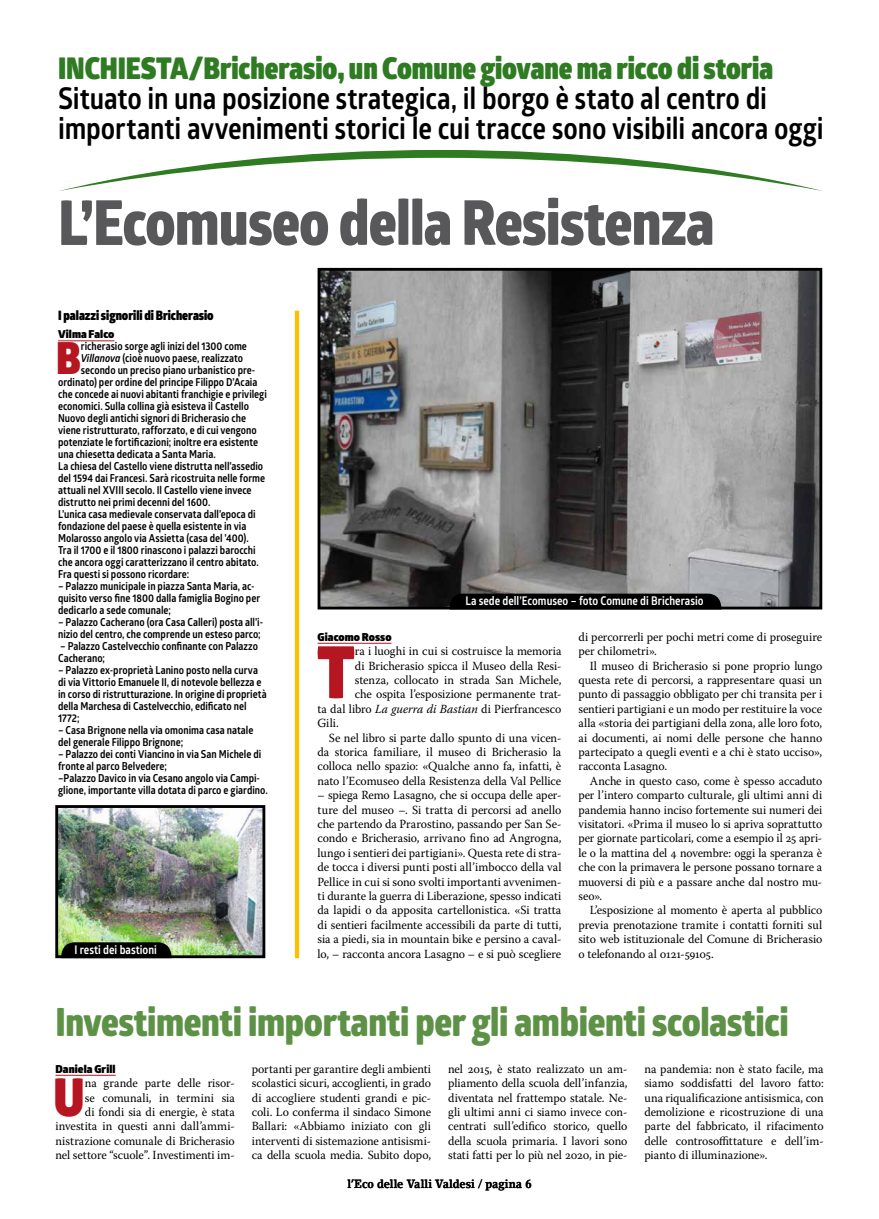
<style>
.page{position:relative;width:879px;height:1219px;background:#fff}
.page>*{position:absolute;margin:0;border:0;box-sizing:border-box;transform-origin:0 0}
.t1{font:900 72.4px "Glober";color:#b51621;scale:.88 1}
.t2{font:800 62px "Glober";letter-spacing:-.015em;color:#58585a;scale:.88 1}
.t3{font:900 52.4px "Glober";color:#b51621;scale:.88 1}
.t4{font:900 44.3px "Glober";color:#b51621;scale:.88 1}
.t5{font:800 39px "Glober";letter-spacing:-.01em;color:#5d9145;scale:.88 1}
.t6{font:700 30px/30px "Glober";letter-spacing:-.005em;color:#000;scale:.88 1}
.t7{font:900 30px "Glober";color:#2e7b22;scale:.88 1}
.t8{font:900 13px "Glober";color:#000;scale:.88 1}
.t9{font:12.4px/14.4px "Warnock Pro";letter-spacing:-.005em;color:#000;text-align:justify;scale:.96 1}
.t10{font:12.4px/14.4px "Warnock Pro";letter-spacing:-.005em;color:#000;text-align:justify;scale:.95 1}
.t11{font:700 12px "Glober";color:#fff;scale:.88 1}
.t12{font:700 12px "Lino Letter Std";letter-spacing:-.005em;color:#000;scale:.88 1}
.t13{font:700 11px/12px "Glober";color:#000;scale:.88 1}
.t14{font:900 11px "Glober";letter-spacing:.01em;color:#000}
.s1{font-style:italic}
</style>
<div class="page">
<svg style="left:59px;top:150px;width:764px;height:41px"></svg>
<img style="left:321px;top:272px;width:497px;height:333px">
<div style="left:317px;top:268px;width:505px;height:341px;border:3px solid #000"></div>
<div style="left:448px;top:594px;width:274px;height:15px;background:#000"></div>
<hr style="left:317px;top:643px;width:74px;height:1px;background:#b51621">
<hr style="left:58px;top:341px;width:56px;height:1px;background:#b51621">
<hr style="left:295px;top:311px;width:4px;height:647px;background:#fcc000">
<img style="left:59px;top:809px;width:202px;height:145px">
<div style="left:55px;top:805px;width:210px;height:153px;border:3px solid #000"></div>
<hr style="left:55px;top:1075px;width:61px;height:1px;background:#b51621">
<svg style="left:60px;top:942px;width:113px;height:16px;background:#0e120b"></svg>
<h3 class="t7" style="left:58px;top:45px;width:814px">INCHIESTA/Bricherasio, un Comune giovane ma ricco di storia</h3>
<h3 class="t6" style="left:58px;top:83px;width:871px">Situato in una posizione strategica, il borgo è stato al centro di importanti avvenimenti storici le cui tracce sono visibili ancora oggi</h3>
<h2 class="t2" style="left:58px;top:176px;width:747px">L’Ecomuseo della Resistenza</h2>
<p class="t8" style="left:58px;top:306px;width:178px">I palazzi signorili di Bricherasio</p>
<p class="t14" style="left:58px;top:326px;width:58px">Vilma Falco</p>
<h3 class="t4" style="left:56px;top:324px;width:30px">B</h3>
<p class="t13" style="left:81px;top:340px;width:190px">richerasio sorge agli inizi del 1300 come</p>
<p class="t13" style="left:81px;top:352px;width:186px"><span class="s1">Villanova</span> (cioè nuovo paese, realizzato</p>
<p class="t13" style="left:81px;top:364px;width:200px">secondo un preciso piano urbanistico pre-</p>
<p class="t13" style="left:58px;top:376px;width:228px">ordinato) per ordine del principe Filippo D’Acaia</p>
<p class="t13" style="left:58px;top:388px;width:239px">che concede ai nuovi abitanti franchigie e privilegi</p>
<p class="t13" style="left:58px;top:400px;width:218px">economici. Sulla collina già esisteva il Castello</p>
<p class="t13" style="left:58px;top:412px;width:215px">Nuovo degli antichi signori di Bricherasio che</p>
<p class="t13" style="left:58px;top:424px;width:227px">viene ristrutturato, rafforzato, e di cui vengono</p>
<p class="t13" style="left:58px;top:436px;width:229px">potenziate le fortificazioni; inoltre era esistente</p>
<p class="t13" style="left:58px;top:448px;width:181px">una chiesetta dedicata a Santa Maria.</p>
<p class="t13" style="left:58px;top:460px;width:235px">La chiesa del Castello viene distrutta nell’assedio</p>
<p class="t13" style="left:58px;top:472px;width:237px">del 1594 dai Francesi. Sarà ricostruita nelle forme</p>
<p class="t13" style="left:58px;top:484px;width:221px">attuali nel XVIII secolo. Il Castello viene invece</p>
<p class="t13" style="left:58px;top:496px;width:174px">distrutto nei primi decenni del 1600.</p>
<p class="t13" style="left:58px;top:508px;width:226px">L’unica casa medievale conservata dall’epoca di</p>
<p class="t13" style="left:58px;top:520px;width:215px">fondazione del paese è quella esistente in via</p>
<p class="t13" style="left:58px;top:532px;width:218px">Molarosso angolo via Assietta (casa del ’400).</p>
<p class="t13" style="left:58px;top:544px;width:226px">Tra il 1700 e il 1800 rinascono i palazzi barocchi</p>
<p class="t13" style="left:58px;top:556px;width:230px">che ancora oggi caratterizzano il centro abitato.</p>
<p class="t13" style="left:58px;top:568px;width:151px">Fra questi si possono ricordare:</p>
<p class="t13" style="left:58px;top:580px;width:231px">– Palazzo municipale in piazza Santa Maria, ac&shy;quisito verso fine 1800 dalla famiglia Bogino per dedicarlo a sede comunale;</p>
<p class="t13" style="left:58px;top:616px;width:235px">– Palazzo Cacherano (ora Casa Calleri) posta all’i&shy;nizio del centro, che comprende un esteso parco;</p>
<p class="t13" style="left:58px;top:640px;width:229px">– Palazzo Castelvecchio confinante con Palazzo<br>Cacherano;</p>
<p class="t13" style="left:58px;top:664px;width:238px">– Palazzo ex-proprietà Lanino posto nella curva di via Vittorio Emanuele II, di notevole bellezza e in corso di ristrutturazione. In origine di proprietà della Marchesa di Castelvecchio, edificato nel 1772;</p>
<p class="t13" style="left:58px;top:724px;width:223px">– Casa Brignone nella via omonima casa natale del generale Filippo Brignone;</p>
<p class="t13" style="left:58px;top:748px;width:240px">– Palazzo dei conti Viancino in via San Michele di fronte al parco Belvedere;<br>–Palazzo Davico in via Cesano angolo via Campi&shy;glione, importante villa dotata di parco e giardino.</p>
<p class="t11" style="left:75px;top:941px;width:95px">I resti dei bastioni</p>
<p class="t11" style="left:465px;top:593px;width:272px">La sede dell’Ecomuseo – foto Comune di Bricherasio</p>
<p class="t14" style="left:317px;top:628px;width:75px">Giacomo Rosso</p>
<h1 class="t1" style="left:317px;top:617px;width:44px">T</h1>
<p class="t9" style="left:355px;top:644px;width:217px">ra i luoghi in cui si costruisce la memoria</p>
<p class="t9" style="left:355px;top:658px;width:217px">di Bricherasio spicca il Museo della Resi-</p>
<p class="t9" style="left:355px;top:673px;width:217px">stenza, collocato in strada San Michele,</p>
<p class="t9" style="left:355px;top:687px;width:217px">che ospita l’esposizione permanente trat-</p>
<p class="t9" style="left:317px;top:701px;width:255px">ta dal libro <span class="s1">La guerra di Bastian</span> di Pierfrancesco</p>
<p class="t9" style="left:317px;top:716px;width:24px">Gili.</p>
<p class="t9" style="left:329px;top:730px;width:244px">Se nel libro si parte dallo spunto di una vicen-</p>
<p class="t9" style="left:317px;top:745px;width:255px">da storica familiare, il museo di Bricherasio la</p>
<p class="t9" style="left:317px;top:759px;width:255px">colloca nello spazio: «Qualche anno fa, infatti, è</p>
<p class="t9" style="left:317px;top:773px;width:255px">nato l’Ecomuseo della Resistenza della Val Pellice</p>
<p class="t9" style="left:317px;top:788px;width:255px">– spiega Remo Lasagno, che si occupa delle aper&shy;ture del museo –. Si tratta di percorsi ad anello che partendo da Prarostino, passando per San Se&shy;condo e Bricherasio, arrivano fino ad Angrogna, lungo i sentieri dei partigiani». Questa rete di stra&shy;de tocca i diversi punti posti all’imbocco della val Pellice in cui si sono svolti importanti avvenimen&shy;ti durante la guerra di Liberazione, spesso indicati da lapidi o da apposita cartellonistica. «Si tratta di sentieri facilmente accessibili da parte di tutti, sia a piedi, sia in mountain bike e persino a caval&shy;lo, – racconta ancora Lasagno – e si può scegliere</p>
<p class="t9" style="left:578px;top:629px;width:255px">di percorrerli per pochi metri come di proseguire per chilometri».</p>
<p class="t9" style="left:578px;top:658px;width:255px;text-indent:11px">Il museo di Bricherasio si pone proprio lungo questa rete di percorsi, a rappresentare quasi un punto di passaggio obbligato per chi transita per i sentieri partigiani e un modo per restituire la voce alla «storia dei partigiani della zona, alle loro foto, ai documenti, ai nomi delle persone che hanno partecipato a quegli eventi e a chi è stato ucciso», racconta Lasagno.</p>
<p class="t10" style="left:578px;top:773px;width:258px;text-indent:11px">Anche in questo caso, come è spesso accaduto per l’intero comparto culturale, gli ultimi anni di pandemia hanno inciso fortemente sui numeri dei visitatori. «Prima il museo lo si apriva soprattutto per giornate particolari, come a esempio il 25 apri&shy;le o la mattina del 4 novembre: oggi la speranza è che con la primavera le persone possano tornare a muoversi di più e a passare anche dal nostro mu&shy;seo».</p>
<p class="t9" style="left:578px;top:903px;width:255px;text-indent:11px">L’esposizione al momento è aperta al pubblico previa prenotazione tramite i contatti forniti sul sito web istituzionale del Comune di Bricherasio o telefonando al 0121-59105.</p>
<h3 class="t5" style="left:55px;top:992px;width:835px">Investimenti importanti per gli ambienti scolastici</h3>
<p class="t14" style="left:55px;top:1060px;width:62px">Daniela Grill</p>
<h3 class="t3" style="left:54px;top:1057px;width:37px">U</h3>
<p class="t9" style="left:252px;top:1061px;width:188px">portanti per garantire degli ambienti scolastici sicuri, accoglienti, in grado di accogliere studenti grandi e pic&shy;coli. Lo conferma il sindaco Simone Ballari: «Abbiamo iniziato con gli interventi di sistemazione antisismi&shy;ca della scuola media. Subito dopo,</p>
<p class="t9" style="left:448px;top:1061px;width:188px">nel 2015, è stato realizzato un am&shy;pliamento della scuola dell’infanzia, diventata nel frattempo statale. Ne&shy;gli ultimi anni ci siamo invece con&shy;centrati sull’edifico storico, quello della scuola primaria. I lavori sono stati fatti per lo più nel 2020, in pie-</p>
<p class="t9" style="left:644px;top:1061px;width:188px">na pandemia: non è stato facile, ma siamo soddisfatti del lavoro fatto: una riqualificazione antisismica, con demolizione e ricostruzione di una parte del fabbricato, il rifacimento delle controsoffittature e dell’im&shy;pianto di illuminazione».</p>
<p class="t9" style="left:55px;top:1076px;width:188px;text-align:right">na grande parte delle risor-<br>se comunali, in termini sia<br>di fondi sia di energie, è stata investita in questi anni dall’ammi&shy;nistrazione comunale di Bricherasio nel settore “scuole”. Investimenti im-</p>
<p class="t12" style="left:347px;top:1176px;width:211px">l’Eco delle Valli Valdesi / pagina 6</p>
</div>
